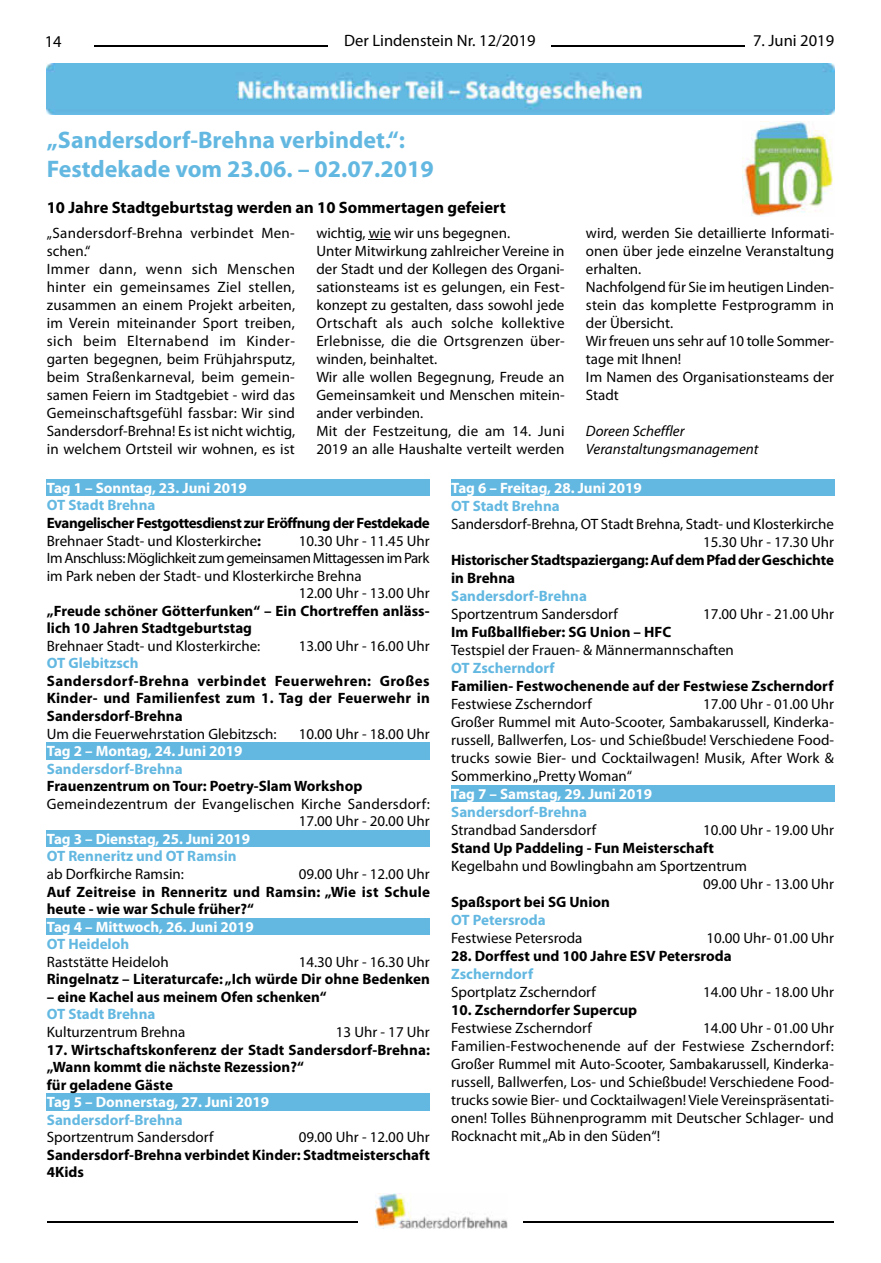
<style>
.page{position:relative;width:881px;height:1263px;background:#fff}
.page>*{position:absolute;margin:0;border:0;box-sizing:border-box;transform-origin:0 0}
.t1{font:700 24px/28.8px "Myriad Pro";color:#63b8e1}
.t2{font:700 16.5px "Myriad Pro";color:#000}
.t3{font:16.5px "Myriad Pro";color:#000}
.t4{font:15px/18px "Myriad Pro";color:#000}
.t5{font:700 15px/17.5px "Myriad Pro";color:#000}
.t6{font:700 15px "Myriad Pro";color:#63b8e1}
.t7{font:700 15px "Myriad Pro";color:#fff}
.t8{font:700 15px/17.5px "Myriad Pro";letter-spacing:-.03em;color:#000}
.t9{font:15px "Myriad Pro";letter-spacing:-.03em;color:#000}
.t10{font:italic 15px/18px "Myriad Pro";color:#000}
.s1{font-weight:400}
</style>
<div class="page">
<hr style="left:94px;top:45px;width:234px;height:2px;background:#000">
<hr style="left:551px;top:45px;width:282px;height:2px;background:#000">
<div style="left:744px;top:33px;width:94px;height:15px;background:#fff"></div>
<hr style="left:47px;top:1221px;width:310px;height:1px;background:#000">
<hr style="left:523px;top:1222px;width:310px;height:1px;background:#000">
<img style="left:375px;top:1194px;width:132px;height:34px">
<svg style="left:369px;top:239px;width:22px;height:1px"></svg>
<img style="left:47px;top:64px;width:786px;height:51px">
<img style="left:742px;top:122px;width:91px;height:95px">
<div style="left:47px;top:479px;width:382px;height:14px;background:#63b8e1"></div>
<div style="left:47px;top:489px;width:382px;height:7px;background:#63b8e1"></div>
<div style="left:47px;top:743px;width:382px;height:13px;background:#63b8e1"></div>
<div style="left:47px;top:752px;width:382px;height:7px;background:#63b8e1"></div>
<div style="left:47px;top:830px;width:382px;height:14px;background:#63b8e1"></div>
<div style="left:47px;top:840px;width:382px;height:7px;background:#63b8e1"></div>
<div style="left:47px;top:918px;width:382px;height:14px;background:#63b8e1"></div>
<div style="left:47px;top:927px;width:382px;height:8px;background:#63b8e1"></div>
<div style="left:47px;top:1094px;width:382px;height:13px;background:#63b8e1"></div>
<div style="left:47px;top:1103px;width:382px;height:7px;background:#63b8e1"></div>
<div style="left:451px;top:479px;width:382px;height:14px;background:#63b8e1"></div>
<div style="left:451px;top:489px;width:382px;height:7px;background:#63b8e1"></div>
<div style="left:451px;top:785px;width:382px;height:14px;background:#63b8e1"></div>
<div style="left:451px;top:795px;width:382px;height:7px;background:#63b8e1"></div>
<p class="t3" style="left:45px;top:32px;width:18px">14</p>
<p class="t3" style="left:344px;top:31px;width:193px">Der Lindenstein Nr. 12/2019</p>
<p class="t3" style="left:752px;top:30px;width:82px">7. Juni 2019</p>
<h1 class="t1" style="left:47px;top:124px;width:388px">„Sandersdorf-Brehna verbindet.“:<br>Festdekade vom 23.06. – 02.07.2019</h1>
<p class="t2" style="left:47px;top:197px;width:460px">10 Jahre Stadtgeburtstag werden an 10 Sommertagen gefeiert</p>
<p class="t4" style="left:47px;top:223px;width:250px">„Sandersdorf-Brehna verbindet Men&shy;schen.“<br>Immer dann, wenn sich Menschen hinter ein gemeinsames Ziel stellen, zusammen an einem Projekt arbeiten, im Verein miteinander Sport treiben, sich beim Elternabend im Kinder&shy;garten begegnen, beim Frühjahrsputz, beim Straßenkarneval, beim gemein&shy;samen Feiern im Stadtgebiet - wird das Gemeinschaftsgefühl fassbar: Wir sind Sandersdorf-Brehna! Es ist nicht wichtig, in welchem Ortsteil wir wohnen, es ist</p>
<p class="t4" style="left:316px;top:223px;width:250px">wichtig, wie wir uns begegnen.<br>Unter Mitwirkung zahlreicher Vereine in der Stadt und der Kollegen des Organi&shy;sationsteams ist es gelungen, ein Fest&shy;konzept zu gestalten, dass sowohl jede Ortschaft als auch solche kollektive Erlebnisse, die die Ortsgrenzen über&shy;winden, beinhaltet.<br>Wir alle wollen Begegnung, Freude an Gemeinsamkeit und Menschen mitein&shy;ander verbinden.<br>Mit der Festzeitung, die am 14. Juni 2019 an alle Haushalte verteilt werden</p>
<p class="t4" style="left:585px;top:223px;width:250px">wird, werden Sie detaillierte Informati&shy;onen über jede einzelne Veranstaltung erhalten.<br>Nachfolgend für Sie im heutigen Linden&shy;stein das komplette Festprogramm in der Übersicht.<br>Wir freuen uns sehr auf 10 tolle Sommer&shy;tage mit Ihnen!<br>Im Namen des Organisationsteams der<br>Stadt</p>
<p class="t10" style="left:585px;top:421px;width:174px">Doreen Scheffler<br>Veranstaltungsmanagement</p>
<p class="t7" style="left:47px;top:478px;width:201px">Tag 1 – Sonntag, 23. Juni 2019</p>
<p class="t6" style="left:47px;top:496px;width:110px">OT Stadt Brehna</p>
<p class="t8" style="left:47px;top:514px;width:384px">Evangelischer Festgottesdienst zur Eröffnung der Festdekade<br><span class="s1">Brehnaer Stadt- und Klosterkirche</span>:</p>
<p class="t4" style="left:298px;top:531px;width:132px">10.30 Uhr - 11.45 Uhr</p>
<p class="t9" style="left:47px;top:549px;width:384px">Im Anschluss: Möglichkeit zum gemeinsamen Mittagessen im Park</p>
<p class="t4" style="left:47px;top:566px;width:316px">im Park neben der Stadt- und Klosterkirche Brehna</p>
<p class="t4" style="left:298px;top:584px;width:132px">12.00 Uhr - 13.00 Uhr</p>
<p class="t5" style="left:47px;top:601px;width:384px">„Freude schöner Götterfunken“ – Ein Chortreffen anläss&shy;lich 10 Jahren Stadtgeburtstag</p>
<p class="t4" style="left:47px;top:636px;width:215px">Brehnaer Stadt- und Klosterkirche:</p>
<p class="t4" style="left:298px;top:636px;width:132px">13.00 Uhr - 16.00 Uhr</p>
<p class="t6" style="left:47px;top:653px;width:93px">OT Glebitzsch</p>
<p class="t5" style="left:47px;top:672px;width:384px;text-align:justify">Sandersdorf-Brehna verbindet Feuerwehren: Großes Kinder- und Familienfest zum 1. Tag der Feuerwehr in Sandersdorf-Brehna</p>
<p class="t4" style="left:47px;top:724px;width:231px">Um die Feuerwehrstation Glebitzsch:</p>
<p class="t4" style="left:298px;top:724px;width:132px">10.00 Uhr - 18.00 Uhr</p>
<p class="t7" style="left:47px;top:741px;width:197px">Tag 2 – Montag, 24. Juni 2019</p>
<p class="t6" style="left:47px;top:759px;width:137px">Sandersdorf-Brehna</p>
<p class="t5" style="left:47px;top:777px;width:317px">Frauenzentrum on Tour: Poetry-Slam Workshop</p>
<p class="t4" style="left:47px;top:795px;width:384px;line-height:17.5px;text-align:right">Gemeindezentrum der Evangelischen Kirche Sandersdorf:<br>17.00 Uhr - 20.00 Uhr</p>
<p class="t7" style="left:47px;top:829px;width:205px">Tag 3 – Dienstag, 25. Juni 2019</p>
<p class="t6" style="left:47px;top:847px;width:191px">OT Renneritz und OT Ramsin</p>
<p class="t4" style="left:47px;top:865px;width:139px">ab Dorfkirche Ramsin:</p>
<p class="t4" style="left:298px;top:865px;width:132px">09.00 Uhr - 12.00 Uhr</p>
<p class="t5" style="left:47px;top:882px;width:384px">Auf Zeitreise in Renneritz und Ramsin: „Wie ist Schule heute - wie war Schule früher?“</p>
<p class="t7" style="left:47px;top:917px;width:208px">Tag 4 – Mittwoch, 26. Juni 2019</p>
<p class="t6" style="left:47px;top:934px;width:84px">OT Heideloh</p>
<p class="t4" style="left:47px;top:952px;width:123px">Raststätte Heideloh</p>
<p class="t4" style="left:298px;top:952px;width:132px">14.30 Uhr - 16.30 Uhr</p>
<p class="t5" style="left:47px;top:970px;width:384px">Ringelnatz – Literaturcafe: „Ich würde Dir ohne Bedenken</p>
<p class="t5" style="left:47px;top:987px;width:281px">– eine Kachel aus meinem Ofen schenken“</p>
<p class="t6" style="left:47px;top:1004px;width:110px">OT Stadt Brehna</p>
<p class="t4" style="left:47px;top:1023px;width:140px">Kulturzentrum Brehna</p>
<p class="t4" style="left:335px;top:1023px;width:95px">13 Uhr - 17 Uhr</p>
<p class="t5" style="left:47px;top:1040px;width:384px">17. Wirtschaftskonferenz der Stadt Sandersdorf-Brehna: „Wann kommt die nächste Rezession?“<br>für geladene Gäste</p>
<p class="t7" style="left:47px;top:1092px;width:224px">Tag 5 – Donnerstag, 27. Juni 2019</p>
<p class="t6" style="left:47px;top:1110px;width:137px">Sandersdorf-Brehna</p>
<p class="t4" style="left:47px;top:1128px;width:168px">Sportzentrum Sandersdorf</p>
<p class="t4" style="left:298px;top:1128px;width:132px">09.00 Uhr - 12.00 Uhr</p>
<p class="t5" style="left:47px;top:1145px;width:384px">Sandersdorf-Brehna verbindet Kinder: Stadtmeisterschaft<br>4Kids</p>
<p class="t7" style="left:451px;top:478px;width:192px">Tag 6 – Freitag, 28. Juni 2019</p>
<p class="t6" style="left:451px;top:496px;width:110px">OT Stadt Brehna</p>
<p class="t4" style="left:451px;top:515px;width:384px;text-align:right">Sandersdorf-Brehna, OT Stadt Brehna, Stadt- und Klosterkirche<br>15.30 Uhr - 17.30 Uhr</p>
<p class="t5" style="left:451px;top:550px;width:384px;line-height:18px">Historischer Stadtspaziergang: Auf dem Pfad der Geschichte in Brehna</p>
<p class="t6" style="left:451px;top:586px;width:137px">Sandersdorf-Brehna</p>
<p class="t4" style="left:451px;top:605px;width:168px">Sportzentrum Sandersdorf</p>
<p class="t4" style="left:702px;top:605px;width:132px">17.00 Uhr - 21.00 Uhr</p>
<p class="t5" style="left:451px;top:622px;width:221px">Im Fußballfieber: SG Union – HFC</p>
<p class="t4" style="left:451px;top:641px;width:284px">Testspiel der Frauen- &amp; Männermannschaften</p>
<p class="t6" style="left:451px;top:658px;width:105px">OT Zscherndorf</p>
<p class="t5" style="left:451px;top:676px;width:384px">Familien- Festwochenende auf der Festwiese Zscherndorf</p>
<p class="t4" style="left:451px;top:695px;width:142px">Festwiese Zscherndorf</p>
<p class="t4" style="left:451px;top:695px;width:384px;text-align:justify;text-indent:252px">17.00 Uhr - 01.00 Uhr Großer Rummel mit Auto-Scooter, Sambakarussell, Kinderka&shy;russell, Ballwerfen, Los- und Schießbude! Verschiedene Food&shy;trucks sowie Bier- und Cocktailwagen! Musik, After Work &amp; Sommerkino „Pretty Woman“</p>
<p class="t7" style="left:451px;top:784px;width:202px">Tag 7 – Samstag, 29. Juni 2019</p>
<p class="t6" style="left:451px;top:802px;width:137px">Sandersdorf-Brehna</p>
<p class="t4" style="left:451px;top:821px;width:146px">Strandbad Sandersdorf</p>
<p class="t4" style="left:702px;top:821px;width:132px">10.00 Uhr - 19.00 Uhr</p>
<p class="t5" style="left:451px;top:838px;width:264px">Stand Up Paddeling - Fun Meisterschaft</p>
<p class="t4" style="left:702px;top:857px;width:132px;text-indent:-252px">Kegelbahn und Bowlingbahn am Sportzentrum<br>09.00 Uhr - 13.00 Uhr</p>
<p class="t5" style="left:451px;top:892px;width:160px">Spaßsport bei SG Union</p>
<p class="t6" style="left:451px;top:910px;width:96px">OT Petersroda</p>
<p class="t4" style="left:451px;top:929px;width:133px">Festwiese Petersroda</p>
<p class="t4" style="left:706px;top:929px;width:129px">10.00 Uhr- 01.00 Uhr</p>
<p class="t5" style="left:451px;top:946px;width:282px">28. Dorffest und 100 Jahre ESV Petersroda</p>
<p class="t6" style="left:451px;top:964px;width:83px">Zscherndorf</p>
<p class="t4" style="left:451px;top:983px;width:146px">Sportplatz Zscherndorf</p>
<p class="t4" style="left:702px;top:983px;width:132px">14.00 Uhr - 18.00 Uhr</p>
<p class="t5" style="left:451px;top:1000px;width:187px">10. Zscherndorfer Supercup</p>
<p class="t4" style="left:451px;top:1019px;width:142px">Festwiese Zscherndorf</p>
<p class="t4" style="left:451px;top:1019px;width:384px;text-align:justify;text-indent:252px">14.00 Uhr - 01.00 Uhr Familien-Festwochenende auf der Festwiese Zscherndorf:<br>Großer Rummel mit Auto-Scooter, Sambakarussell, Kinderka&shy;russell, Ballwerfen, Los- und Schießbude! Verschiedene Food&shy;trucks sowie Bier- und Cocktailwagen! Viele Vereinspräsentati&shy;onen! Tolles Bühnenprogramm mit Deutscher Schlager- und Rocknacht mit „Ab in den Süden“!</p>
</div>
